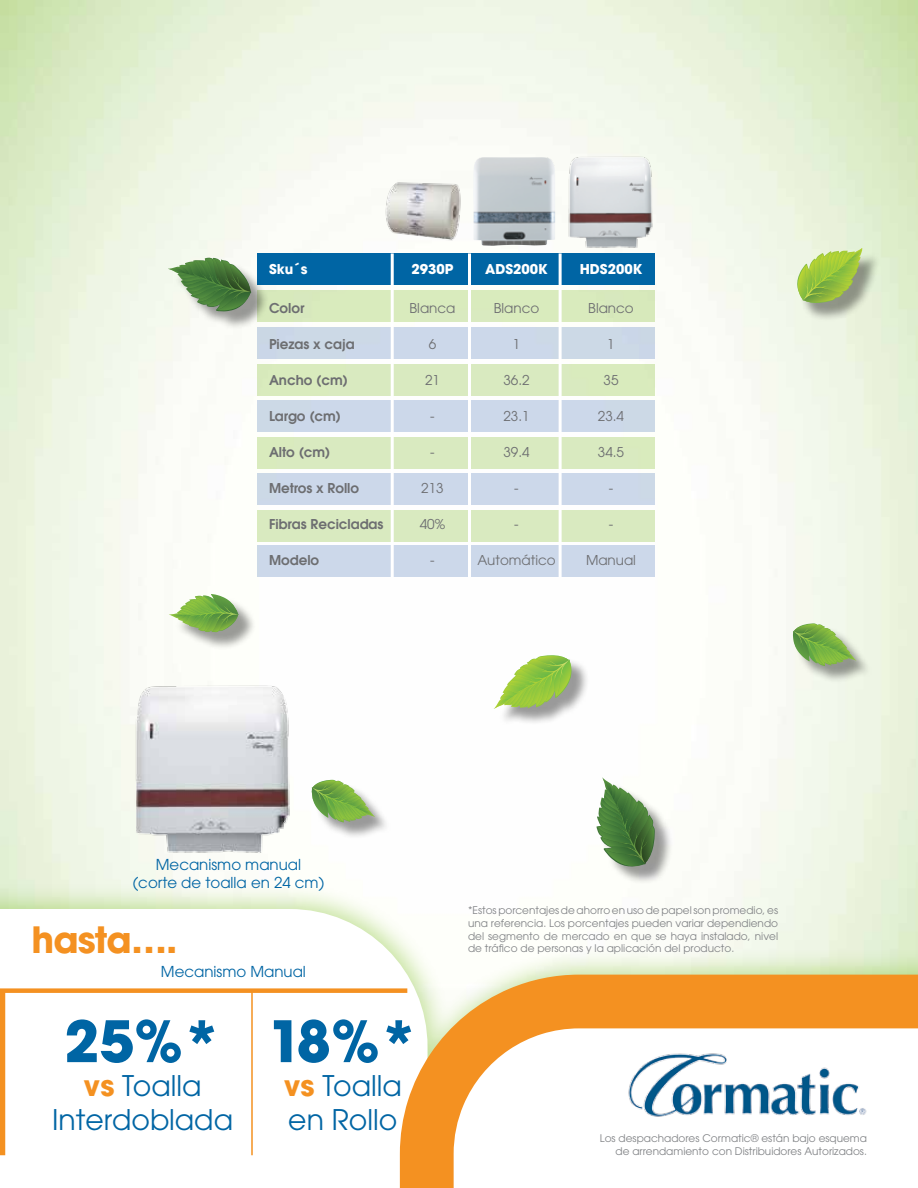
<style>
.page{position:relative;width:918px;height:1188px;background:#fff}
.page>*{position:absolute;margin:0;border:0;box-sizing:border-box;transform-origin:0 0}
.t1{font:700 56.55px "Avant Garde";color:#0065a4}
.t2{font:700 36px "Avant Garde";letter-spacing:-.025em;color:#f49121}
.t3{font:28.35px/33.9px "Avant Garde";color:#0065a4;text-align:center}
.t4{font:15px/18px "Avant Garde";color:#0065a4;text-align:center}
.t5{font:600 13.5px "Avant Garde";color:#6d6e71}
.t6{font:13.5px "Avant Garde";color:#6d6e71}
.t7{font:700 13.5px "Avant Garde";color:#fff}
.t8{font:10.5px/12.6px "Avant Garde";color:#808285;text-align:justify}
.s1{font-weight:700;color:#f49121}
</style>
<div class="page">
<div style="left:0;top:883px;width:918px;height:305px;background:#8dc63f;opacity:.5"></div>
<svg style="left:0;top:909px;width:428px;height:279px"></svg>
<svg style="left:400px;top:975px;width:518px;height:213px"></svg>
<div style="left:257px;top:545px;width:398px;height:32px;background:#cdd9eb"></div>
<div style="left:257px;top:253px;width:398px;height:32px;background:#0065a4"></div>
<div style="left:257px;top:291px;width:398px;height:31px;background:#daebc1"></div>
<div style="left:257px;top:327px;width:398px;height:32px;background:#cdd9eb"></div>
<div style="left:257px;top:364px;width:398px;height:31px;background:#daebc1"></div>
<div style="left:257px;top:400px;width:398px;height:32px;background:#cdd9eb"></div>
<div style="left:257px;top:437px;width:398px;height:32px;background:#daebc1"></div>
<div style="left:257px;top:473px;width:398px;height:32px;background:#cdd9eb"></div>
<div style="left:257px;top:510px;width:398px;height:32px;background:#daebc1"></div>
<hr style="left:391px;top:253px;width:3px;height:324px;background:#fff">
<hr style="left:468px;top:253px;width:3px;height:324px;background:#fff">
<hr style="left:559px;top:253px;width:3px;height:324px;background:#fff">
<img style="left:473px;top:157px;width:83px;height:89px">
<img style="left:564px;top:154px;width:91px;height:96px">
<img style="left:382px;top:168px;width:83px;height:83px">
<img style="left:126px;top:680px;width:169px;height:178px">
<div style="left:314px;top:783px;width:78px;height:57px;background:#000;opacity:.4"></div>
<svg style="left:311px;top:780px;width:64px;height:42px"></svg>
<div style="left:498px;top:657px;width:92px;height:70px;background:#000;opacity:.4"></div>
<svg style="left:494px;top:655px;width:80px;height:54px"></svg>
<div style="left:172px;top:260px;width:97px;height:70px;background:#000;opacity:.4"></div>
<svg style="left:168px;top:258px;width:83px;height:53px;background:#81a376"></svg>
<div style="left:800px;top:251px;width:80px;height:70px;background:#000;opacity:.4"></div>
<svg style="left:795px;top:248px;width:67px;height:58px;background:#a9c66b"></svg>
<div style="left:599px;top:781px;width:74px;height:104px;background:#000;opacity:.4"></div>
<svg style="left:597px;top:777px;width:58px;height:92px"></svg>
<div style="left:795px;top:626px;width:79px;height:58px;background:#000;opacity:.4"></div>
<svg style="left:792px;top:623px;width:64px;height:43px;background:#9bc07a"></svg>
<div style="left:173px;top:597px;width:84px;height:54px;background:#000;opacity:.4"></div>
<svg style="left:169px;top:594px;width:70px;height:38px"></svg>
<img style="left:623px;top:1048px;width:246px;height:70px">
<hr style="left:251px;top:991px;width:2px;height:164px;background:#f49121">
<div style="left:0;top:991px;width:5px;height:164px;background:#f49121"></div>
<div style="left:0;top:988px;width:407px;height:5px;background:#f49121"></div>
<p class="t7" style="left:269px;top:260px;width:40px">Sku´s</p>
<p class="t7" style="left:412px;top:260px;width:43px">2930P</p>
<p class="t7" style="left:485px;top:260px;width:64px">ADS200K</p>
<p class="t7" style="left:580px;top:260px;width:64px">HDS200K</p>
<p class="t5" style="left:269px;top:299px;width:37px">Color</p>
<p class="t6" style="left:410px;top:300px;width:47px">Blanca</p>
<p class="t6" style="left:494px;top:300px;width:47px">Blanco</p>
<p class="t6" style="left:588px;top:300px;width:47px">Blanco</p>
<p class="t5" style="left:269px;top:335px;width:87px">Piezas x caja</p>
<p class="t6" style="left:429px;top:336px;width:9px">6</p>
<p class="t6" style="left:513px;top:336px;width:9px">1</p>
<p class="t6" style="left:607px;top:336px;width:9px">1</p>
<p class="t5" style="left:269px;top:371px;width:80px">Ancho (cm)</p>
<p class="t6" style="left:425px;top:372px;width:16px">21</p>
<p class="t6" style="left:503px;top:372px;width:28px">36.2</p>
<p class="t6" style="left:604px;top:372px;width:16px">35</p>
<p class="t5" style="left:269px;top:407px;width:73px">Largo (cm)</p>
<p class="t6" style="left:430px;top:408px;width:6px">-</p>
<p class="t6" style="left:503px;top:408px;width:28px">23.1</p>
<p class="t6" style="left:598px;top:408px;width:28px">23.4</p>
<p class="t5" style="left:269px;top:443px;width:63px">Alto (cm)</p>
<p class="t6" style="left:430px;top:444px;width:6px">-</p>
<p class="t6" style="left:503px;top:444px;width:28px">39.4</p>
<p class="t6" style="left:598px;top:444px;width:28px">34.5</p>
<p class="t5" style="left:269px;top:479px;width:92px">Metros x Rollo</p>
<p class="t6" style="left:421px;top:480px;width:24px">213</p>
<p class="t6" style="left:514px;top:480px;width:6px">-</p>
<p class="t6" style="left:609px;top:480px;width:6px">-</p>
<p class="t5" style="left:269px;top:515px;width:116px">Fibras Recicladas</p>
<p class="t6" style="left:420px;top:516px;width:27px">40%</p>
<p class="t6" style="left:514px;top:516px;width:6px">-</p>
<p class="t6" style="left:609px;top:516px;width:6px">-</p>
<p class="t5" style="left:269px;top:551px;width:52px">Modelo</p>
<p class="t6" style="left:430px;top:552px;width:6px">-</p>
<p class="t6" style="left:477px;top:552px;width:80px">Automático</p>
<p class="t6" style="left:586px;top:552px;width:51px">Manual</p>
<h3 class="t4" style="left:133px;top:856px;width:193px">Mecanismo manual (corte de toalla en 24 cm)</h3>
<h2 class="t2" style="left:32px;top:916px;width:147px">hasta….</h2>
<h3 class="t4" style="left:161px;top:962px;width:147px">Mecanismo Manual</h3>
<h1 class="t1" style="left:64px;top:1005px;width:158px">25%*</h1>
<h3 class="t3" style="left:52px;top:1069px;width:182px"><span class="s1">vs</span> Toalla<br>Interdoblada</h3>
<h1 class="t1" style="left:268px;top:1005px;width:151px">18%*</h1>
<h3 class="t3" style="left:284px;top:1069px;width:119px;text-align:left"><span class="s1">vs</span> Toalla en Rollo</h3>
<p class="t8" style="left:468px;top:904px;width:312px">*Estos porcentajes de ahorro en uso de papel son promedio, es una referencia. Los porcentajes pueden variar dependiendo del segmento de mercado en que se haya instalado, nivel de tráfico de personas y la aplicación del producto.</p>
<p class="t8" style="left:600px;top:1132px;width:269px;text-align:right">Los despachadores Cormatic® están bajo esquema de arrendamiento con Distribuidores Autorizados.</p>
</div>
